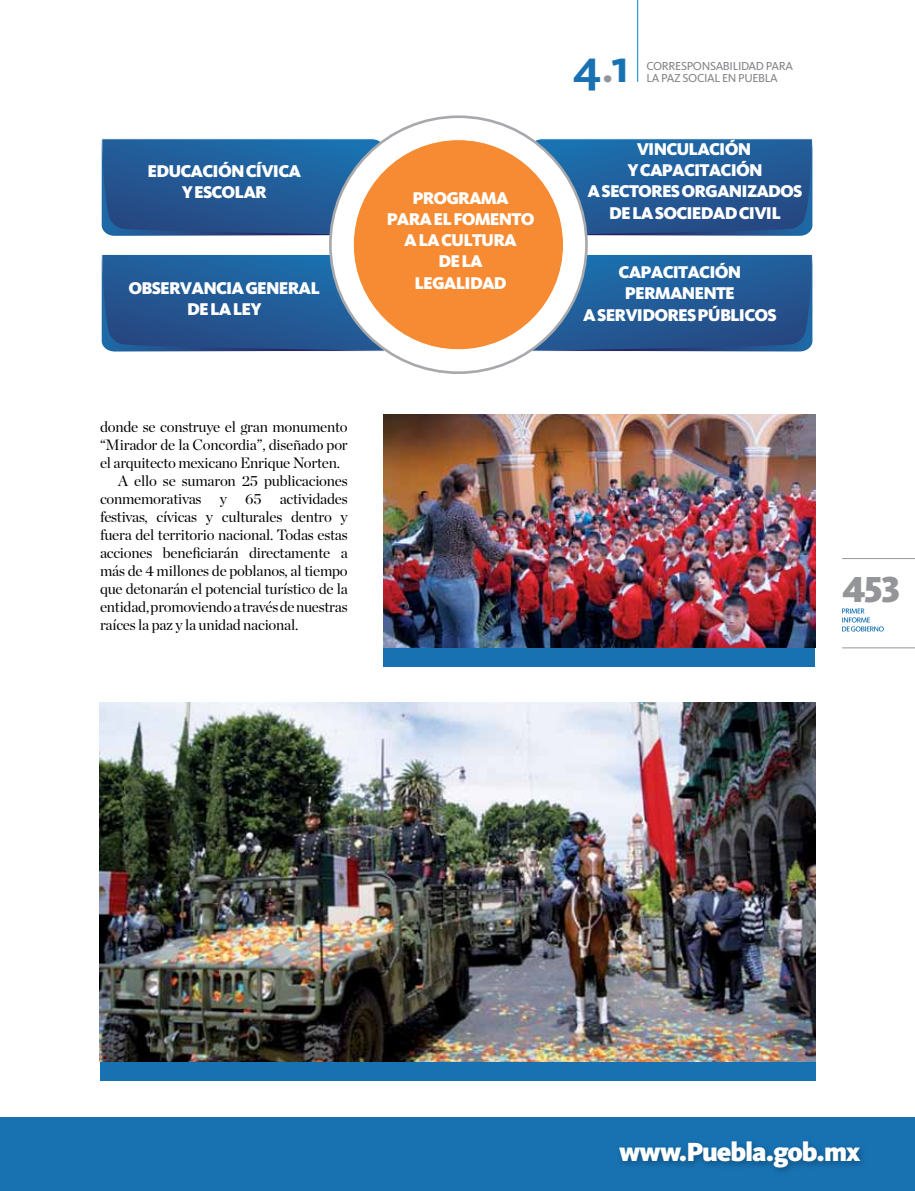
<style>
.page{position:relative;width:915px;height:1191px;background:#fff}
.page>*{position:absolute;margin:0;border:0;box-sizing:border-box;transform-origin:0 0}
.t1{font:700 48px "Kievit OT";color:#1872b2}
.t2{font:900 37.5px "Kievit OT";color:#939598}
.t3{font:900 27.15px "Kievit OT";letter-spacing:-.04em;color:#fff}
.t4{font:900 17.7px/21.1px "Kievit OT";letter-spacing:-.05em;color:#fff;text-align:center}
.t5{font:15px "Chronicle Display";letter-spacing:-.015em;color:#000}
.t6{font:12px "Kievit OT";letter-spacing:-.03em;color:#808285}
.s1{font-size:42px;color:#919798}
</style>
<div class="page">
<hr style="left:637px;top:0;width:1px;height:82px;background:#0085cb">
<div style="left:0;top:1117px;width:914px;height:74px;background:#1872b2"></div>
<div style="left:614px;top:1136px;width:254px;height:40px;background:#000;opacity:.3"></div>
<hr style="left:841px;top:558px;width:73px;height:1px;background:#939598">
<hr style="left:841px;top:647px;width:73px;height:1px;background:#939598">
<svg style="left:842px;top:608px;width:41px;height:23px"></svg>
<div style="left:384px;top:630px;width:430px;height:36px;background:#1872b2"></div>
<div style="left:100px;top:1038px;width:714px;height:42px;background:#1872b2"></div>
<img style="left:384px;top:414px;width:430px;height:233px">
<img style="left:100px;top:702px;width:714px;height:359px">
<svg style="left:101px;top:138px;width:284px;height:98px;background:#275f99"></svg>
<svg style="left:101px;top:254px;width:284px;height:97px;background:#255c97"></svg>
<svg style="left:529px;top:138px;width:283px;height:98px;background:#275e99"></svg>
<svg style="left:530px;top:254px;width:282px;height:97px;background:#255c96"></svg>
<div style="left:330px;top:117px;width:256px;height:256px;background:#fff;border-radius:50%"></div>
<div style="left:353px;top:140px;width:210px;height:210px;background:#f68b33;border-radius:50%"></div>
<p class="t4" style="left:147px;top:160px;width:155px">EDUCACIÓN CÍVICA<br>Y ESCOLAR</p>
<p class="t4" style="left:129px;top:277px;width:193px">OBSERVANCIA GENERAL<br>DE LA LEY</p>
<p class="t4" style="left:386px;top:187px;width:149px">PROGRAMA<br>PARA EL FOMENTO<br>A LA CULTURA<br>DE LA<br>LEGALIDAD</p>
<p class="t1" style="left:572px;top:37px;width:58px">4<span class="s1">.</span>1</p>
<p class="t6" style="left:646px;top:58px;width:148px">CORRESPONSABILIDAD PARA</p>
<p class="t6" style="left:646px;top:70px;width:133px">LA PAZ SOCIAL EN PUEBLA</p>
<p class="t4" style="left:587px;top:138px;width:216px">VINCULACIÓN<br>Y CAPACITACIÓN<br>A SECTORES ORGANIZADOS<br>DE LA SOCIEDAD CIVIL</p>
<p class="t4" style="left:583px;top:261px;width:195px">CAPACITACIÓN<br>PERMANENTE<br>A SERVIDORES PÚBLICOS</p>
<p class="t5" style="left:100px;top:418px;width:249px">donde se construye el gran monumento</p>
<p class="t5" style="left:100px;top:436px;width:249px">“Mirador de la Concordia”, diseñado por</p>
<p class="t5" style="left:100px;top:454px;width:241px">el arquitecto mexicano Enrique Norten.</p>
<p class="t5" style="left:118px;top:472px;width:231px">A ello se sumaron 25 publicaciones</p>
<p class="t5" style="left:100px;top:490px;width:249px">conmemorativas y 65 actividades</p>
<p class="t5" style="left:100px;top:508px;width:249px">festivas, cívicas y culturales dentro y</p>
<p class="t5" style="left:100px;top:526px;width:249px">fuera del territorio nacional. Todas estas</p>
<p class="t5" style="left:100px;top:544px;width:249px">acciones beneficiarán directamente a</p>
<p class="t5" style="left:100px;top:562px;width:249px">más de 4 millones de poblanos, al tiempo</p>
<p class="t5" style="left:100px;top:580px;width:249px">que detonarán el potencial turístico de la</p>
<p class="t5" style="left:100px;top:598px;width:249px">entidad, promoviendo a través de nuestras</p>
<p class="t5" style="left:100px;top:616px;width:200px">raíces la paz y la unidad nacional.</p>
<p class="t2" style="left:841px;top:567px;width:60px">453</p>
<p class="t3" style="left:619px;top:1135px;width:243px">www.Puebla.gob.mx</p>
</div>
